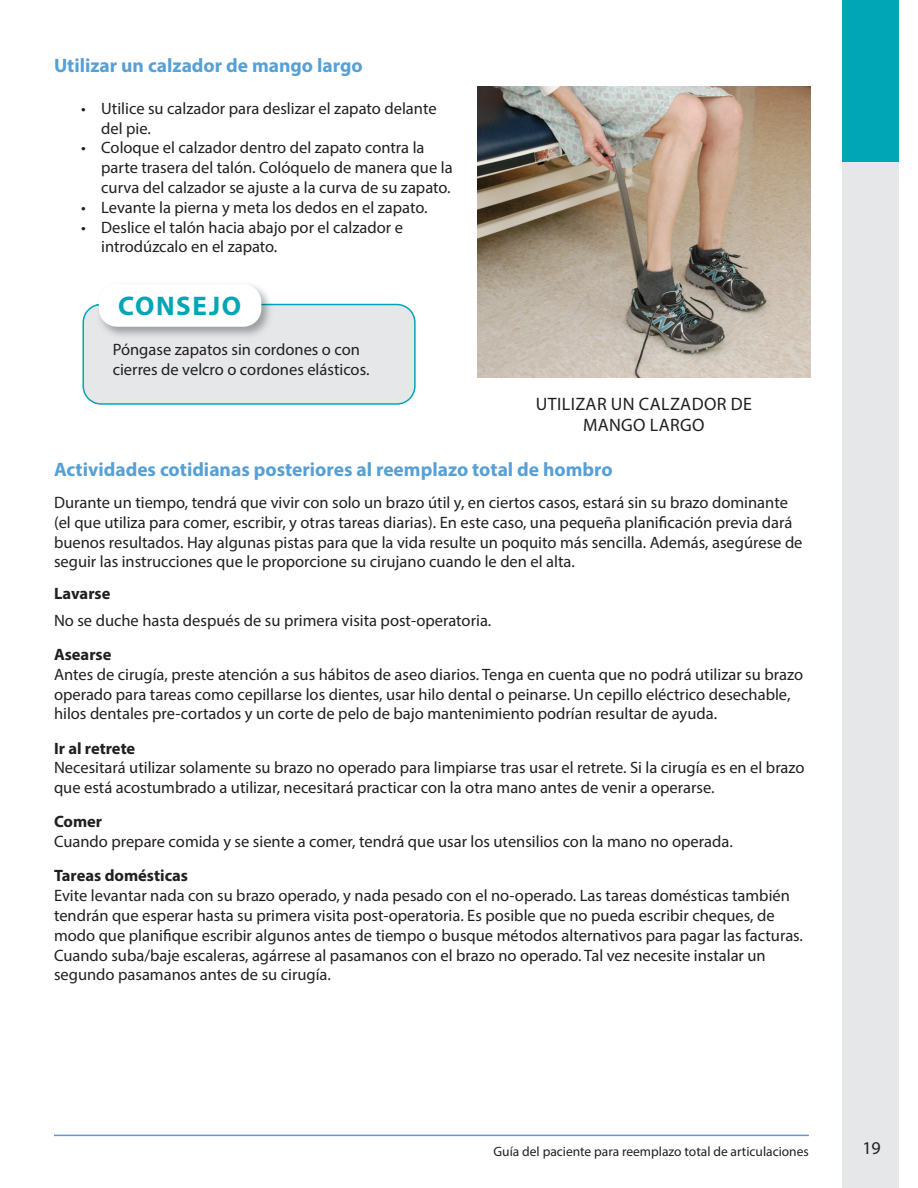
<style>
.page{position:relative;width:918px;height:1188px;background:#fff}
.page>*{position:absolute;margin:0;border:0;box-sizing:border-box;transform-origin:0 0}
.t1{font:700 27px "Myriad Pro";letter-spacing:.06em;color:#00a6b6}
.t2{font:700 19.5px "Myriad Pro";color:#56a0d5}
.t3{font:18px/21.6px "Myriad Pro";letter-spacing:.02em;color:#231f20;text-align:center}
.t4{font:16.5px/19.8px "Myriad Pro";color:#231f20}
.t5{font:700 16.5px "Myriad Pro";color:#231f20}
.t6{font:13.5px "Myriad Pro";color:#231f20}
</style>
<div class="page">
<div style="left:842px;top:0;width:57px;height:1188px;background:#e6e7e9"></div>
<hr style="left:54px;top:1135px;width:755px;height:1px;background:#56a0d5">
<img style="left:477px;top:87px;width:333px;height:290px">
<div style="left:82px;top:304px;width:334px;height:101px;background:#e6e7e9"></div>
<img style="left:96px;top:285px;width:178px;height:54px">
<img style="left:96px;top:304px;width:178px;height:2px">
<div style="left:99px;top:284px;width:162px;height:43px;background:#fff;border-radius:18px"></div>
<div style="left:842px;top:0;width:57px;height:162px;background:#00a6b6"></div>
<p class="t2" style="left:54px;top:53px;width:310px">Utilizar un calzador de mango largo</p>
<p class="t4" style="left:101px;top:98px;width:337px;text-indent:-20px">• Utilice su calzador para deslizar el zapato delante del pie.</p>
<p class="t4" style="left:101px;top:138px;width:353px;text-indent:-20px">• Coloque el calzador dentro del zapato contra la parte trasera del talón. Colóquelo de manera que la curva del calzador se ajuste a la curva de su zapato.</p>
<p class="t4" style="left:81px;top:197px;width:348px">• Levante la pierna y meta los dedos en el zapato.</p>
<p class="t4" style="left:101px;top:217px;width:303px;text-indent:-20px">• Deslice el talón hacia abajo por el calzador e introdúzcalo en el zapato.</p>
<h1 class="t1" style="left:118px;top:288px;width:125px">CONSEJO</h1>
<p class="t4" style="left:113px;top:339px;width:258px">Póngase zapatos sin cordones o con cierres de velcro o cordones elásticos.</p>
<p class="t3" style="left:536px;top:392px;width:218px">UTILIZAR UN CALZADOR DE<br>MANGO LARGO</p>
<p class="t2" style="left:54px;top:457px;width:560px">Actividades cotidianas posteriores al reemplazo total de hombro</p>
<p class="t4" style="left:54px;top:492px;width:750px">Durante un tiempo, tendrá que vivir con solo un brazo útil y, en ciertos casos, estará sin su brazo dominante (el que utiliza para comer, escribir, y otras tareas diarias). En este caso, una pequeña planificación previa dará buenos resultados. Hay algunas pistas para que la vida resulte un poquito más sencilla. Además, asegúrese de seguir las instrucciones que le proporcione su cirujano cuando le den el alta.</p>
<p class="t5" style="left:54px;top:583px;width:58px">Lavarse</p>
<p class="t4" style="left:54px;top:610px;width:439px">No se duche hasta después de su primera visita post-operatoria.</p>
<p class="t5" style="left:54px;top:644px;width:59px">Asearse</p>
<p class="t4" style="left:54px;top:664px;width:751px">Antes de cirugía, preste atención a sus hábitos de aseo diarios. Tenga en cuenta que no podrá utilizar su brazo operado para tareas como cepillarse los dientes, usar hilo dental o peinarse. Un cepillo eléctrico desechable, hilos dentales pre-cortados y un corte de pelo de bajo mantenimiento podrían resultar de ayuda.</p>
<p class="t5" style="left:54px;top:737px;width:83px">Ir al retrete</p>
<p class="t4" style="left:54px;top:758px;width:752px">Necesitará utilizar solamente su brazo no operado para limpiarse tras usar el retrete. Si la cirugía es en el brazo que está acostumbrado a utilizar, necesitará practicar con la otra mano antes de venir a operarse.</p>
<p class="t5" style="left:54px;top:811px;width:50px">Comer</p>
<p class="t4" style="left:54px;top:831px;width:680px">Cuando prepare comida y se siente a comer, tendrá que usar los utensilios con la mano no operada.</p>
<p class="t5" style="left:54px;top:865px;width:136px">Tareas domésticas</p>
<p class="t4" style="left:54px;top:885px;width:751px">Evite levantar nada con su brazo operado, y nada pesado con el no-operado. Las tareas domésticas también tendrán que esperar hasta su primera visita post-operatoria. Es posible que no pueda escribir cheques, de modo que planifique escribir algunos antes de tiempo o busque métodos alternativos para pagar las facturas.<br>Cuando suba/baje escaleras, agárrese al pasamanos con el brazo no operado. Tal vez necesite instalar un segundo pasamanos antes de su cirugía.</p>
<p class="t6" style="left:494px;top:1143px;width:317px">Guía del paciente para reemplazo total de articulaciones</p>
<p class="t3" style="left:862px;top:1137px;width:20px">19</p>
</div>
